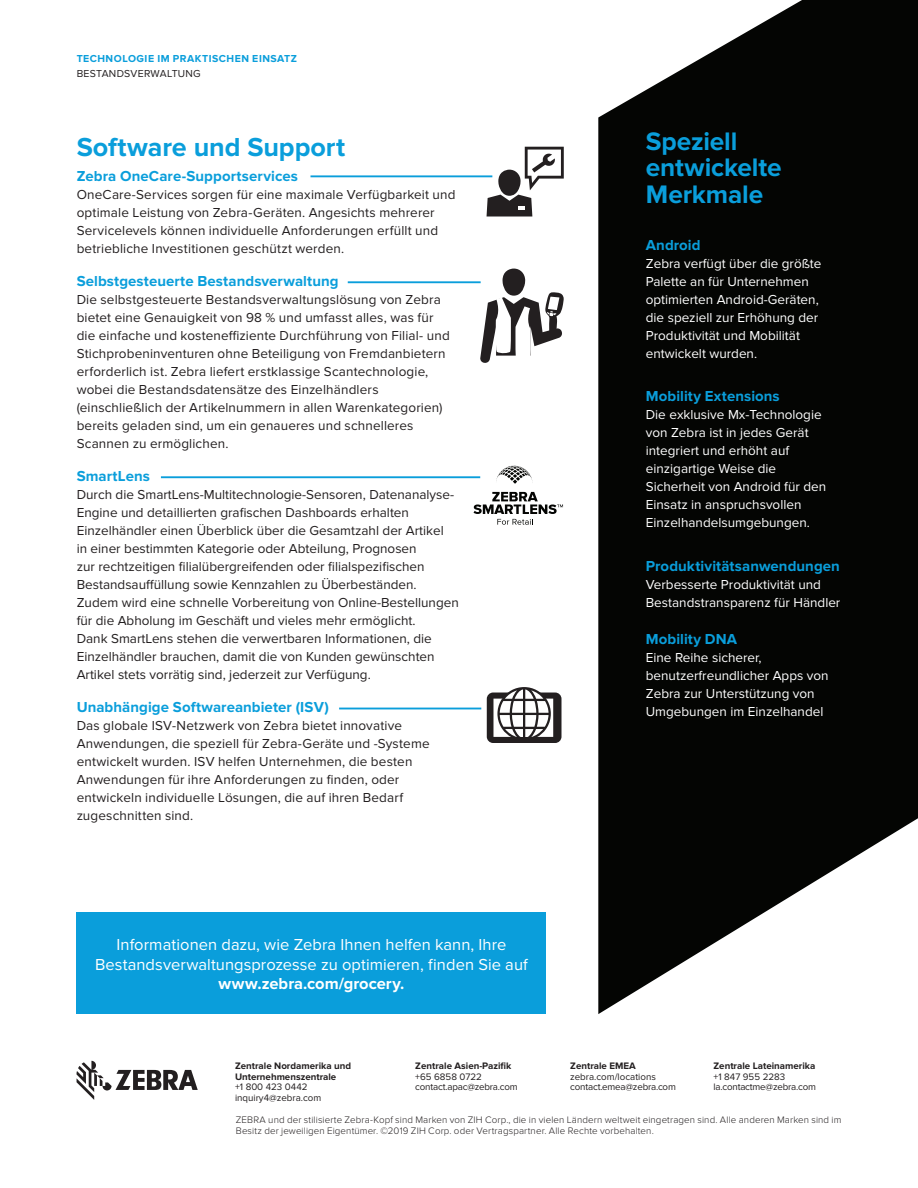
<style>
.page{position:relative;width:918px;height:1188px;background:#fff}
.page>*{position:absolute;margin:0;border:0;box-sizing:border-box;transform-origin:0 0}
.Heading{font:700 27px "Proxima Nova";color:#0a9edb}
.Heading-2{font:700 26.25px/26.7px "Proxima Nova";letter-spacing:-.005em;color:#0a9edb}
.CTA-Call_To_Action{font:16.5px/19.5px "Proxima Nova";letter-spacing:.005em;color:#fff;text-align:center}
.Subhead-2{font:700 15px "Proxima Nova";letter-spacing:.005em;color:#0a9edb}
.Heading-3{font:700 15px "Proxima Nova";color:#0a9edb}
.Body{font:13.5px/18px "Proxima Nova";letter-spacing:.005em;color:#231f20}
.Body-2{font:13.5px/18px "Proxima Nova";color:#fff}
.Subhead-1{font:13.5px/18px "Proxima Nova";letter-spacing:.01em;color:#231f20}
.Bullets{font:13.5px/18px "Proxima Nova";color:#fff}
.Subhead-2-2{font:13.5px/18px "Proxima Nova";color:#fff}
.t1{font:700 10.5px "Proxima Nova";letter-spacing:.045em;color:#0a9edb}
.t2{font:10.5px "Proxima Nova";letter-spacing:.025em;color:#231f20}
.t3{font:300 9.75px/10.5px "Proxima Nova";letter-spacing:.01em;color:#231f20}
.t4{font:9.75px/10.5px "Proxima Nova";letter-spacing:-.02em;color:#231f20}
.t5{font:700 9.75px/10.5px "Proxima Nova";color:#231f20}
.t6{font:9.75px/10.5px "Proxima Nova";color:#231f20}
.s1{font-weight:700}
</style>
<div class="page">
<svg style="left:77px;top:1061px;width:121px;height:39px"></svg>
<svg style="left:474px;top:492px;width:89px;height:33px"></svg>
<svg style="left:496px;top:466px;width:37px;height:18px"></svg>
<svg style="left:598px;top:0;width:320px;height:1014px;background:#252625"></svg>
<div style="left:77px;top:912px;width:469px;height:102px;background:#0a9edb"></div>
<hr style="left:310px;top:175px;width:182px;height:2px;background:#0a9edb">
<hr style="left:348px;top:281px;width:133px;height:2px;background:#0a9edb">
<hr style="left:339px;top:708px;width:142px;height:1px;background:#0a9edb">
<div style="left:487px;top:693px;width:75px;height:50px;background:#231f20;border-radius:6px"></div>
<div style="left:493px;top:699px;width:60px;height:38px;background:#fff"></div>
<svg style="left:497px;top:687px;width:54px;height:50px"></svg>
<hr style="left:161px;top:476px;width:319px;height:2px;background:#0a9edb">
<svg style="left:487px;top:147px;width:77px;height:70px"></svg>
<svg style="left:480px;top:269px;width:84px;height:94px"></svg>
<p class="t1" style="left:77px;top:53px;width:222px">TECHNOLOGIE IM PRAKTISCHEN EINSATZ</p>
<p class="t2" style="left:77px;top:67px;width:126px">BESTANDSVERWALTUNG</p>
<p class="Heading" style="left:77px;top:132px;width:270px">Software und Support</p>
<p class="Subhead-2" style="left:77px;top:168px;width:223px">Zebra OneCare-Supportservices</p>
<p class="Subhead-1" style="left:77px;top:186px;width:380px">OneCare-Services sorgen für eine maximale Verfügbarkeit und optimale Leistung von Zebra-Geräten. Angesichts mehrerer Servicelevels können individuelle Anforderungen erfüllt und betriebliche Investitionen geschützt werden.</p>
<p class="Subhead-2" style="left:77px;top:273px;width:263px">Selbstgesteuerte Bestandsverwaltung</p>
<p class="Body" style="left:77px;top:291px;width:375px">Die selbstgesteuerte Bestandsverwaltungslösung von Zebra bietet eine Genauigkeit von 98 % und umfasst alles, was für die einfache und kosteneffiziente Durchführung von Filial- und Stichprobeninventuren ohne Beteiligung von Fremdanbietern erforderlich ist. Zebra liefert erstklassige Scantechnologie, wobei die Bestandsdatensätze des Einzelhändlers (einschließlich der Artikelnummern in allen Warenkategorien) bereits geladen sind, um ein genaueres und schnelleres Scannen zu ermöglichen.</p>
<p class="Subhead-2" style="left:77px;top:468px;width:75px">SmartLens</p>
<p class="Body" style="left:77px;top:486px;width:384px">Durch die SmartLens-Multitechnologie-Sensoren, Datenanalyse-Engine und detaillierten grafischen Dashboards erhalten Einzelhändler einen Überblick über die Gesamtzahl der Artikel<br>in einer bestimmten Kategorie oder Abteilung, Prognosen<br>zur rechtzeitigen filialübergreifenden oder filialspezifischen Bestandsauffüllung sowie Kennzahlen zu Überbeständen.<br>Zudem wird eine schnelle Vorbereitung von Online-Bestellungen für die Abholung im Geschäft und vieles mehr ermöglicht.<br>Dank SmartLens stehen die verwertbaren Informationen, die Einzelhändler brauchen, damit die von Kunden gewünschten Artikel stets vorrätig sind, jederzeit zur Verfügung.</p>
<p class="Subhead-2" style="left:77px;top:699px;width:254px">Unabhängige Softwareanbieter (ISV)</p>
<p class="Body" style="left:77px;top:717px;width:354px">Das globale ISV-Netzwerk von Zebra bietet innovative Anwendungen, die speziell für Zebra-Geräte und -Systeme entwickelt wurden. ISV helfen Unternehmen, die besten Anwendungen für ihre Anforderungen zu finden, oder entwickeln individuelle Lösungen, die auf ihren Bedarf zugeschnitten sind.</p>
<p class="CTA-Call_To_Action" style="left:95px;top:935px;width:434px">Informationen dazu, wie Zebra Ihnen helfen kann, Ihre<br>Bestandsverwaltungsprozesse zu optimieren, finden Sie auf <span class="s1">www.zebra.com/grocery.</span></p>
<p class="Heading-2" style="left:646px;top:128px;width:137px">Speziell entwickelte<br>Merkmale</p>
<p class="Heading-3" style="left:646px;top:236px;width:56px">Android</p>
<p class="Bullets" style="left:646px;top:255px;width:177px">Zebra verfügt über die größte<br>Palette an für Unternehmen optimierten Android-Geräten, die speziell zur Erhöhung der<br>Produktivität und Mobilität entwickelt wurden.</p>
<p class="Subhead-2" style="left:646px;top:387px;width:135px">Mobility Extensions</p>
<p class="Body-2" style="left:646px;top:405px;width:182px">Die exklusive Mx-Technologie von Zebra ist in jedes Gerät integriert und erhöht auf einzigartige Weise die<br>Sicherheit von Android für den<br>Einsatz in anspruchsvollen<br>Einzelhandelsumgebungen.</p>
<p class="Subhead-2" style="left:646px;top:557px;width:196px">Produktivitätsanwendungen</p>
<p class="Subhead-2-2" style="left:646px;top:576px;width:196px">Verbesserte Produktivität und<br>Bestandstransparenz für Händler</p>
<p class="Subhead-2" style="left:646px;top:631px;width:93px">Mobility DNA</p>
<p class="Body-2" style="left:646px;top:649px;width:184px">Eine Reihe sicherer, benutzerfreundlicher Apps von<br>Zebra zur Unterstützung von<br>Umgebungen im Einzelhandel</p>
<p class="t5" style="left:235px;top:1061px;width:118px">Zentrale Nordamerika und<br>Unternehmenszentrale</p>
<p class="t6" style="left:235px;top:1082px;width:88px">+1 800 423 0442 inquiry4@zebra.com</p>
<p class="t5" style="left:714px;top:1061px;width:103px">Zentrale Lateinamerika</p>
<p class="t4" style="left:714px;top:1071px;width:104px">+1 847 955 2283 la.contactme@zebra.com</p>
<p class="t3" style="left:236px;top:1115px;width:607px">ZEBRA und der stilisierte Zebra-Kopf sind Marken von ZIH Corp., die in vielen Ländern weltweit eingetragen sind. Alle anderen Marken sind im<br>Besitz der jeweiligen Eigentümer. ©2019 ZIH Corp. oder Vertragspartner. Alle Rechte vorbehalten.</p>
<p class="t5" style="left:415px;top:1061px;width:98px">Zentrale Asien-Pazifik</p>
<p class="t4" style="left:415px;top:1071px;width:104px">+65 6858 0722 contact.apac@zebra.com</p>
<p class="t5" style="left:570px;top:1061px;width:67px">Zentrale EMEA</p>
<p class="t4" style="left:570px;top:1071px;width:107px">zebra.com/locations contact.emea@zebra.com</p>
</div>
